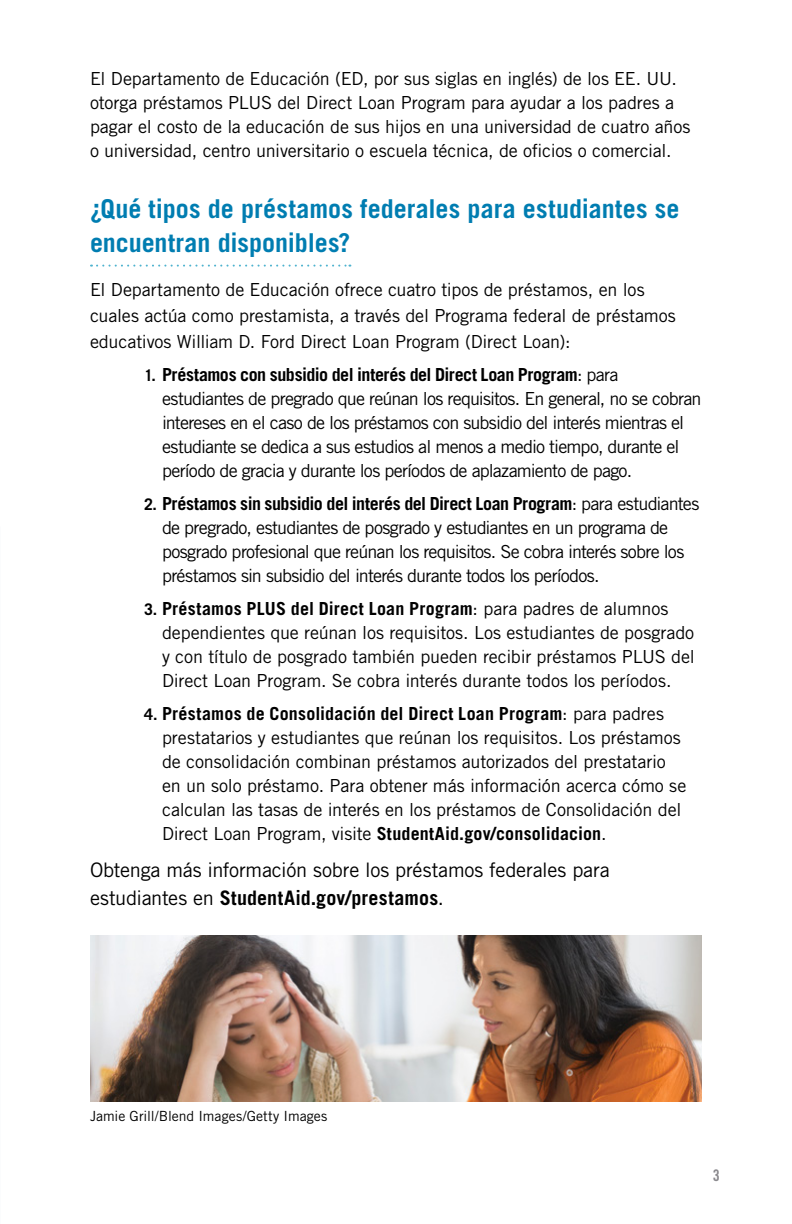
<style>
.page{position:relative;width:792px;height:1224px;background:#fff}
.page>*{position:absolute;margin:0;border:0;box-sizing:border-box;transform-origin:0 0}
.t1{font:700 26px/34px "Trade Gothic LT Std";color:#007db1}
.Bulleted_List{font:20px/28px "Trade Gothic LT Std";letter-spacing:-.01em;color:#000}
.Bulleted_List-2{font:18px/24px "Trade Gothic LT Std";letter-spacing:-.015em;color:#000}
.Bulleted_List-3{font:18px/24px "Trade Gothic LT Std";letter-spacing:-.045em;color:#000}
.t2{font:16px "Trade Gothic LT Std Bd Cn 20";color:#8b8a8e}
.VERSO{font:14px "Trade Gothic LT Std";color:#000}
.s1{font-weight:700;font-size:16px}
.s2{font-weight:700}
</style>
<div class="page">
<svg style="left:91px;top:265px;width:259px;height:2px"></svg>
<img style="left:90px;top:936px;width:612px;height:166px">
<p class="Bulleted_List-2" style="left:90px;top:66px;width:602px">El Departamento de Educación (ED, por sus siglas en inglés) de los EE. UU. otorga préstamos PLUS del Direct Loan Program para ayudar a los padres a pagar el costo de la educación de sus hijos en una universidad de cuatro años o universidad, centro universitario o escuela técnica, de oficios o comercial.</p>
<h2 class="t1" style="left:90px;top:191px;width:591px">¿Qué tipos de préstamos federales para estudiantes se encuentran disponibles?</h2>
<p class="Bulleted_List-2" style="left:90px;top:276px;width:587px;line-height:26px">El Departamento de Educación ofrece cuatro tipos de préstamos, en los cuales actúa como prestamista, a través del Programa federal de préstamos educativos William D. Ford Direct Loan Program (Direct Loan):</p>
<p class="Bulleted_List-3" style="left:162px;top:362px;width:541px;text-indent:-18px"><span class="s1">1.</span> <span class="s2">Préstamos con subsidio del interés del Direct Loan Program</span>: para estudiantes de pregrado que reúnan los requisitos. En general, no se cobran intereses en el caso de los préstamos con subsidio del interés mientras el estudiante se dedica a sus estudios al menos a medio tiempo, durante el período de gracia y durante los períodos de aplazamiento de pago.</p>
<p class="Bulleted_List-3" style="left:162px;top:491px;width:539px;text-indent:-18px"><span class="s1">2.</span> <span class="s2">Préstamos sin subsidio del interés del Direct Loan Program</span>: para estudiantes de pregrado, estudiantes de posgrado y estudiantes en un programa de posgrado profesional que reúnan los requisitos. Se cobra interés sobre los préstamos sin subsidio del interés durante todos los períodos.</p>
<p class="Bulleted_List-2" style="left:162px;top:596px;width:534px;text-indent:-18px"><span class="s1">3.</span> <span class="s2">Préstamos PLUS del Direct Loan Program</span>: para padres de alumnos dependientes que reúnan los requisitos. Los estudiantes de posgrado y con título de posgrado también pueden recibir préstamos PLUS del Direct Loan Program. Se cobra interés durante todos los períodos.</p>
<p class="Bulleted_List-2" style="left:162px;top:701px;width:526px;text-indent:-18px"><span class="s1">4.</span> <span class="s2">Préstamos de Consolidación del Direct Loan Program</span>: para padres prestatarios y estudiantes que reúnan los requisitos. Los préstamos de consolidación combinan préstamos autorizados del prestatario en un solo préstamo. Para obtener más información acerca cómo se calculan las tasas de interés en los préstamos de Consolidación del Direct Loan Program, visite <span class="s2">StudentAid.gov/consolidacion</span>.</p>
<p class="Bulleted_List" style="left:90px;top:856px;width:521px">Obtenga más información sobre los préstamos federales para estudiantes en <span class="s2">StudentAid.gov/prestamos</span>.</p>
<p class="VERSO" style="left:90px;top:1108px;width:239px">Jamie Grill/Blend Images/Getty Images</p>
<p class="t2" style="left:713px;top:1166px;width:9px">3</p>
</div>
